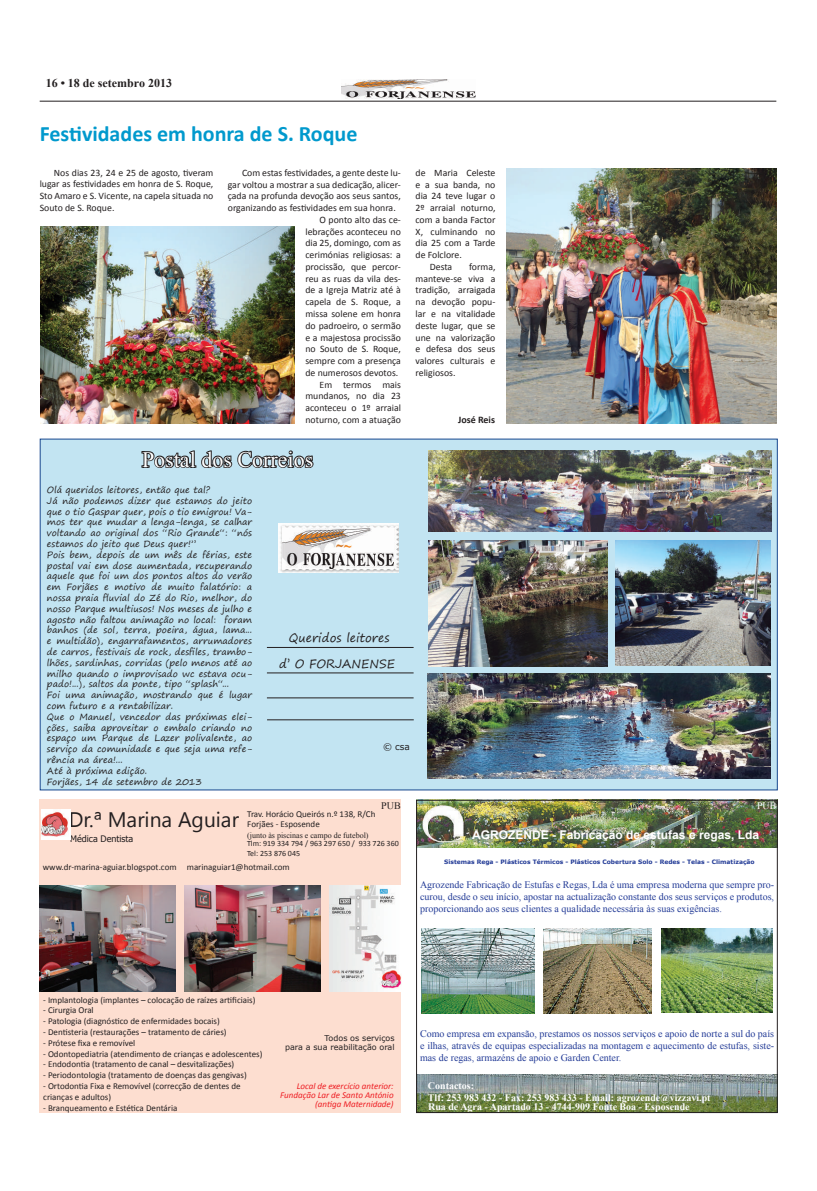
<style>
.page{position:relative;width:817px;height:1191px;background:#fff}
.page>*{position:absolute;margin:0;border:0;box-sizing:border-box;transform-origin:0 0}
.t1{font:700 22px "Calibri";color:#0099cd}
.t2{font:22px "Times New Roman";color:#fff}
.t3{font:700 12px "Arial";color:#fff}
.t4{font:12px "Segoe Print";color:#231f20}
.t5{font:700 12px "Times New Roman";color:#231f20}
.t6{font:10px/12px "Times New Roman";color:#243c97;text-align:justify}
.t7{font:700 10px/12px "Times New Roman";color:#fff}
.t8{font:700 10px "Calibri";color:#231f20}
.t9{font:10px "Times New Roman";color:#231f20}
.t10{font:10px "Times New Roman";color:#fff}
.t11{font:9.8px/11.8px "Calibri";color:#231f20;text-align:justify}
.t12{font:9px/10.8px "Segoe Print";color:#231f20}
.t13{font:9px/10.8px "Calibri";color:#231f20}
.t14{font:italic 9px/9px "Calibri";color:#ee1d23;text-align:right}
.t15{font:9px "Tahoma";color:#231f20}
.t16{font:9px "Verdana";color:#231f20}
.t17{font:8px/9.6px "Calibri";color:#231f20}
.t18{font:8px/9.6px "Verdana";color:#231f20;text-align:right}
.t19{font:8px "Times New Roman";color:#231f20}
.t20{font:700 6px "Verdana";color:#243c97}
</style>
<div class="page">
<img style="left:418px;top:801px;width:357px;height:46px">
<img style="left:421px;top:928px;width:113px;height:85px">
<img style="left:543px;top:928px;width:108px;height:85px">
<img style="left:661px;top:928px;width:111px;height:84px">
<img style="left:418px;top:1074px;width:357px;height:37px">
<div style="left:416px;top:799px;width:361px;height:314px;border:1px solid #231f20"></div>
<div style="left:40px;top:799px;width:361px;height:314px;background:#fdded0"></div>
<img style="left:42px;top:809px;width:28px;height:30px">
<img style="left:184px;top:885px;width:136px;height:106px">
<img style="left:40px;top:885px;width:135px;height:106px">
<img style="left:329px;top:885px;width:72px;height:106px">
<img style="left:341px;top:79px;width:134px;height:20px">
<hr style="left:40px;top:101px;width:736px;height:1px;background:#231f20">
<div style="left:40px;top:438px;width:737px;height:352px;background:#c2e4f2"></div>
<hr style="left:267px;top:647px;width:146px;height:1px;background:#231f20">
<hr style="left:267px;top:672px;width:146px;height:1px;background:#231f20">
<hr style="left:267px;top:697px;width:146px;height:1px;background:#231f20">
<img style="left:278px;top:523px;width:120px;height:49px">
<img style="left:283px;top:528px;width:110px;height:40px">
<svg style="left:141px;top:450px;width:173px;height:18px"></svg>
<img style="left:506px;top:168px;width:270px;height:255px">
<img style="left:41px;top:226px;width:253px;height:197px">
<img style="left:428px;top:540px;width:179px;height:126px">
<img style="left:615px;top:540px;width:155px;height:125px">
<img style="left:428px;top:673px;width:342px;height:106px">
<hr style="left:267px;top:719px;width:146px;height:1px;background:#231f20">
<img style="left:428px;top:450px;width:343px;height:82px">
<h2 class="t5" style="left:46px;top:74px;width:128px">16 • 18 de setembro 2013</h2>
<h1 class="t1" style="left:40px;top:120px;width:319px">Festividades em honra de S. Roque</h1>
<p class="t11" style="left:242px;top:167px;width:160px">Com estas festividades, a gente deste lu-</p>
<p class="t11" style="left:228px;top:178px;width:174px">gar voltou a mostrar a sua dedicação, alicer-</p>
<p class="t11" style="left:228px;top:190px;width:174px">çada na profunda devoção aos seus santos,</p>
<p class="t11" style="left:228px;top:202px;width:169px">organizando as festividades em sua honra.</p>
<p class="t11" style="left:319px;top:214px;width:83px">O ponto alto das ce-</p>
<p class="t11" style="left:305px;top:225px;width:97px">lebrações aconteceu no</p>
<p class="t11" style="left:305px;top:237px;width:97px">dia 25, domingo, com as</p>
<p class="t11" style="left:305px;top:249px;width:97px">cerimónias religiosas: a</p>
<p class="t11" style="left:305px;top:261px;width:97px">procissão, que percor-</p>
<p class="t11" style="left:305px;top:272px;width:97px">reu as ruas da vila des-</p>
<p class="t11" style="left:305px;top:284px;width:97px">de a Igreja Matriz até à</p>
<p class="t11" style="left:305px;top:296px;width:97px">capela de S. Roque, a</p>
<p class="t11" style="left:305px;top:308px;width:97px">missa solene em honra</p>
<p class="t11" style="left:305px;top:320px;width:97px">do padroeiro, o sermão</p>
<p class="t11" style="left:305px;top:331px;width:97px">e a majestosa procissão</p>
<p class="t11" style="left:305px;top:343px;width:97px">no Souto de S. Roque,</p>
<p class="t11" style="left:305px;top:355px;width:97px">sempre com a presença</p>
<p class="t11" style="left:305px;top:367px;width:94px">de numerosos devotos.</p>
<p class="t11" style="left:319px;top:378px;width:83px">Em termos mais</p>
<p class="t11" style="left:305px;top:390px;width:97px">mundanos, no dia 23</p>
<p class="t11" style="left:305px;top:402px;width:97px">aconteceu o 1º arraial</p>
<p class="t11" style="left:305px;top:414px;width:97px">noturno, com a atuação</p>
<p class="t11" style="left:40px;top:166px;width:175px;text-indent:14px">Nos dias 23, 24 e 25 de agosto, tiveram lugar as festividades em honra de S. Roque, Sto Amaro e S. Vicente, na capela situada no Souto de S. Roque.</p>
<h1 class="t2" style="left:142px;top:444px;width:173px">Postal dos Correios</h1>
<p class="t11" style="left:415px;top:167px;width:81px">de Maria Celeste</p>
<p class="t11" style="left:415px;top:178px;width:81px">e a sua banda, no</p>
<p class="t11" style="left:415px;top:190px;width:81px">dia 24 teve lugar o</p>
<p class="t11" style="left:415px;top:202px;width:81px">2º arraial noturno,</p>
<p class="t11" style="left:415px;top:214px;width:81px">com a banda Factor</p>
<p class="t11" style="left:415px;top:225px;width:81px">X, culminando no</p>
<p class="t11" style="left:415px;top:237px;width:81px">dia 25 com a Tarde</p>
<p class="t11" style="left:415px;top:249px;width:48px">de Folclore.</p>
<p class="t11" style="left:429px;top:261px;width:24px">Desta</p>
<p class="t11" style="left:415px;top:261px;width:81px;text-indent:54px">forma, manteve-se viva a tradição, arraigada na devoção popu&shy;lar e na vitalidade deste lugar, que se une na valorização e defesa dos seus valores culturais e religiosos.</p>
<p class="t8" style="left:458px;top:413px;width:38px">José Reis</p>
<p class="t12" style="left:47px;top:484px;width:207px">Olá queridos leitores, então que tal?<br>Já não podemos dizer que estamos do jeito que o tio Gaspar quer, pois o tio emigrou! Va&shy;mos ter que mudar a lenga-lenga, se calhar voltando ao original dos “Rio Grande“: “nós estamos do jeito que Deus quer!”<br>Pois bem, depois de um mês de férias, este postal vai em dose aumentada, recuperando aquele que foi um dos pontos altos do verão em Forjães e motivo de muito falatório: a nossa praia fluvial do Zé do Rio, melhor, do nosso Parque multiusos! Nos meses de julho e agosto não faltou animação no local: foram banhos (de sol, terra, poeira, água, lama... e multidão), engarrafamentos, arrumadores de carros, festivais de rock, desfiles, trambo&shy;lhões, sardinhas, corridas (pelo menos até ao milho quando o improvisado wc estava ocu&shy;pado!...), saltos da ponte, tipo “splash“...<br>Foi uma animação, mostrando que é lugar com futuro e a rentabilizar.<br>Que o Manuel, vencedor das próximas elei&shy;ções, saiba aproveitar o embalo criando no espaço um Parque de Lazer polivalente, ao serviço da comunidade e que seja uma refe&shy;rência na área!...<br>Até à próxima edição.<br>Forjães, 14 de setembro de 2013</p>
<h2 class="t4" style="left:289px;top:627px;width:102px">Queridos leitores</h2>
<h2 class="t4" style="left:279px;top:653px;width:117px">d’ O FORJANENSE</h2>
<p class="t16" style="left:383px;top:740px;width:28px">© csa</p>
<p class="t15" style="left:70px;top:833px;width:65px">Médica Dentista</p>
<p class="t9" style="left:381px;top:799px;width:21px">PUB</p>
<p class="t10" style="left:756px;top:799px;width:21px">PUB</p>
<p class="t13" style="left:247px;top:808px;width:130px">Trav. Horácio Queirós n.º 138, R/Ch</p>
<p class="t13" style="left:247px;top:818px;width:74px">Forjães - Esposende</p>
<p class="t19" style="left:247px;top:830px;width:123px">(junto às piscinas e campo de futebol)</p>
<p class="t17" style="left:247px;top:838px;width:153px">Tlm: 919 334 794 / 963 297 650 / 933 726 360<br>Tel: 253 876 045</p>
<h2 class="t3" style="left:472px;top:826px;width:288px">AGROZENDE - Fabricação de estufas e regas, Lda</h2>
<p class="t13" style="left:43px;top:862px;width:248px">www.dr-marina-aguiar.blogspot.com marinaguiar1@hotmail.com</p>
<p class="t20" style="left:444px;top:857px;width:312px">Sistemas Rega - Plásticos Térmicos - Plásticos Cobertura Solo - Redes - Telas - Climatização</p>
<p class="t6" style="left:420px;top:878px;width:355px">Agrozende Fabricação de Estufas e Regas, Lda é uma empresa moderna que sempre pro&shy;curou, desde o seu início, apostar na actualização constante dos seus serviços e produtos, proporcionando aos seus clientes a qualidade necessária às suas exigências.</p>
<p class="t13" style="left:43px;top:994px;width:214px">- Implantologia (implantes – colocação de raízes artificiais)</p>
<p class="t13" style="left:43px;top:1005px;width:52px">- Cirurgia Oral</p>
<p class="t13" style="left:43px;top:1015px;width:178px">- Patologia (diagnóstico de enfermidades bocais)</p>
<p class="t13" style="left:43px;top:1026px;width:185px">- Dentisteria (restaurações – tratamento de cáries)</p>
<p class="t13" style="left:43px;top:1037px;width:93px">- Prótese fixa e removível</p>
<p class="t13" style="left:43px;top:1048px;width:221px">- Odontopediatria (atendimento de crianças e adolescentes)</p>
<p class="t13" style="left:43px;top:1059px;width:192px">- Endodontia (tratamento de canal – desvitalizações)</p>
<p class="t13" style="left:43px;top:1069px;width:205px">- Periodontologia (tratamento de doenças das gengivas)</p>
<p class="t13" style="left:43px;top:1080px;width:199px">- Ortodontia Fixa e Removível (correcção de dentes de crianças e adultos)</p>
<p class="t13" style="left:43px;top:1102px;width:136px">- Branqueamento e Estética Dentária</p>
<p class="t18" style="left:285px;top:1033px;width:111px">Todos os serviços<br>para a sua reabilitação oral</p>
<p class="t14" style="left:280px;top:1080px;width:115px">Local de exercício anterior:<br>Fundação Lar de Santo António (antiga Maternidade)</p>
<p class="t6" style="left:420px;top:1027px;width:355px">Como empresa em expansão, prestamos os nossos serviços e apoio de norte a sul do país e ilhas, através de equipas especializadas na montagem e aquecimento de estufas, siste&shy;mas de regas, armazéns de apoio e Garden Center.</p>
<p class="t7" style="left:428px;top:1079px;width:284px">Contactos:<br>Tlf: 253 983 432 - Fax: 253 983 433 - Email: agrozende@vizzavi.pt</p>
<p class="t7" style="left:428px;top:1100px;width:263px">Rua de Agra - Apartado 13 - 4744-909 Fonte Boa - Esposende</p>
</div>
